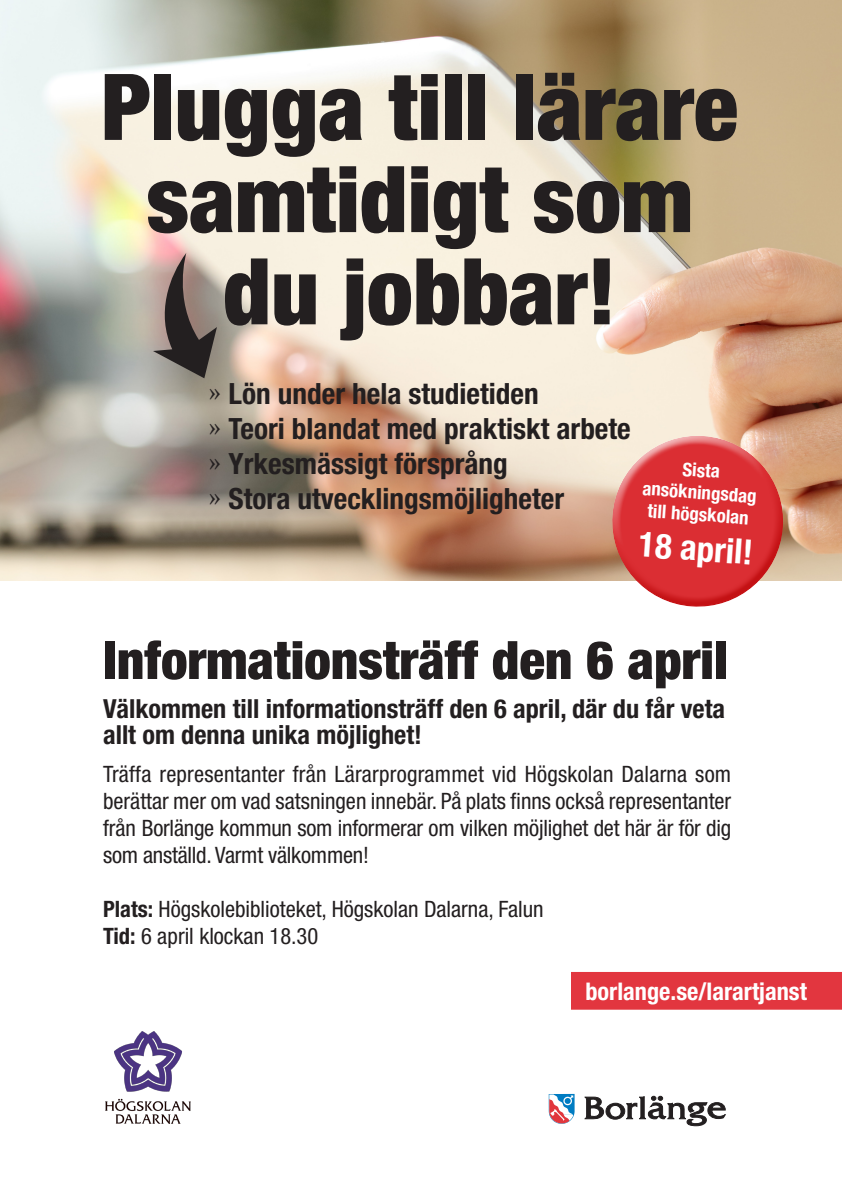
<style>
.page{position:relative;width:842px;height:1191px;background:#fff}
.page>*{position:absolute;margin:0;border:0;box-sizing:border-box;transform-origin:0 0}
.t1{font:900 condensed 92.2px "Helvetica Neue LT Std";color:#231f20}
.t2{font:900 condensed 53px "Helvetica Neue LT Std";color:#231f20}
.t3{font:700 condensed 34.8px "Helvetica Neue LT Std";color:#fff}
.t4{font:700 condensed 29.3px "Helvetica Neue LT Std";color:#231f20}
.t5{font:700 condensed 26.3px/26.3px "Helvetica Neue LT Std";color:#231f20}
.t6{font:700 condensed 24.3px "Helvetica Neue LT Std";color:#fff}
.t7{font:condensed 22.6px/26.8px "Helvetica Neue LT Std";color:#231f20;text-align:justify}
.t8{font:700 condensed 18.9px "Helvetica Neue LT Std";color:#fff}
.s1{font-family:"Minion Pro";font-weight:400;font-stretch:normal}
.s2{font-weight:700}
</style>
<div class="page">
<img style="left:1px;top:0;width:840px;height:581px">
<svg style="left:549px;top:1094px;width:26px;height:29px"></svg>
<svg style="left:584px;top:1095px;width:142px;height:31px"></svg>
<img style="left:105px;top:1031px;width:86px;height:92px">
<svg style="left:153px;top:253px;width:64px;height:125px;background:#7f716c"></svg>
<div style="left:571px;top:972px;width:271px;height:37px;background:#e2363f"></div>
<svg style="left:607px;top:429px;width:181px;height:178px;background:#de605e"></svg>
<p class="t1" style="left:101px;top:50px;width:638px">Plugga till lärare</p>
<p class="t1" style="left:146px;top:142px;width:548px">samtidigt som</p>
<p class="t1" style="left:223px;top:235px;width:395px">du jobbar!</p>
<p class="t4" style="left:208px;top:375px;width:332px"><span class="s1">»</span> Lön under hela studietiden</p>
<p class="t4" style="left:208px;top:410px;width:424px"><span class="s1">»</span> Teori blandat med praktiskt arbete</p>
<p class="t4" style="left:208px;top:446px;width:301px"><span class="s1">»</span> Yrkesmässigt försprång</p>
<p class="t4" style="left:208px;top:481px;width:357px"><span class="s1">»</span> Stora utvecklingsmöjligheter</p>
<p class="t8" style="left:683px;top:457px;width:39px;rotate:4deg">Sista</p>
<p class="t8" style="left:643px;top:476px;width:116px;rotate:4deg">ansökningsdag</p>
<p class="t8" style="left:648px;top:499px;width:103px;rotate:4deg">till högskolan</p>
<p class="t3" style="left:640px;top:523px;width:116px;rotate:4deg">18 april!</p>
<p class="t2" style="left:103px;top:627px;width:626px">Informationsträff den 6 april</p>
<p class="t5" style="left:103px;top:695px;width:624px">Välkommen till informationsträff den 6 april, där du får veta allt om denna unika möjlighet!</p>
<p class="t7" style="left:103px;top:760px;width:630px">Träffa representanter från Lärarprogrammet vid Högskolan Dalarna som berättar mer om vad satsningen innebär. På plats finns också representanter från Borlänge kommun som informerar om vilken möjlighet det här är för dig som anställd. Varmt välkommen!</p>
<p class="t7" style="left:103px;top:895px;width:442px"><span class="s2">Plats:</span> Högskolebiblioteket, Högskolan Dalarna, Falun</p>
<p class="t7" style="left:103px;top:922px;width:217px"><span class="s2">Tid:</span> 6 april klockan 18.30</p>
<p class="t6" style="left:585px;top:976px;width:223px">borlange.se/larartjanst</p>
</div>
